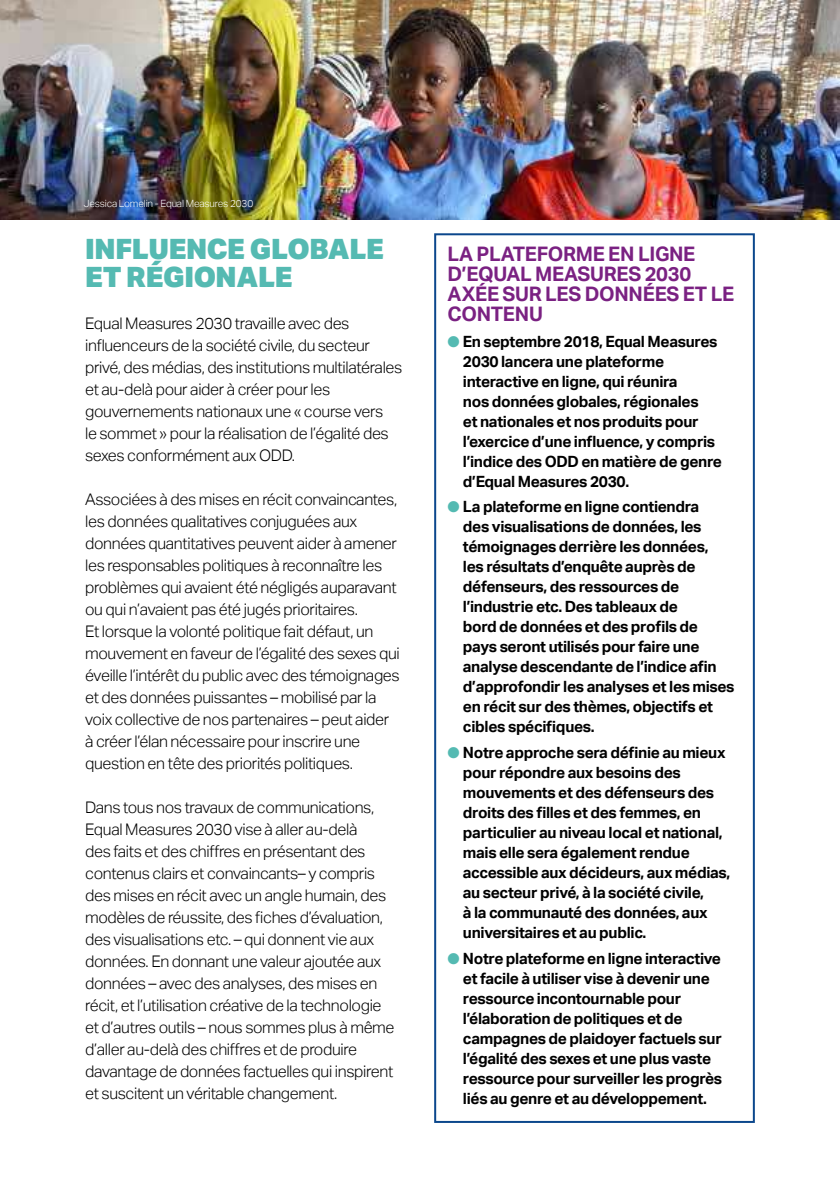
<style>
.page{position:relative;width:840px;height:1191px;background:#fff}
.page>*{position:absolute;margin:0;border:0;box-sizing:border-box;transform-origin:0 0}
.t1{font:900 28px/28px "Aktiv Grotesk";letter-spacing:-.01em;color:#55bab2}
.t2{font:700 20px/20px "Aktiv Grotesk";letter-spacing:-.015em;color:#7a2182}
.t3{font:300 16px/22px "Aktiv Grotesk";letter-spacing:-.02em;color:#000}
.t4{font:700 15.6px/20px "Aktiv Grotesk";letter-spacing:-.02em;color:#000}
.t5{font:300 10px "Aktiv Grotesk";letter-spacing:-.015em;color:#fff}
.s1{color:#54bab2}
</style>
<div class="page">
<div style="left:434px;top:233px;width:320px;height:890px;border:2px solid #0b478c"></div>
<img style="left:0;top:0;width:839px;height:219px">
<p class="t5" style="left:84px;top:198px;width:171px">Jessica Lomelin - Equal Measures 2030</p>
<h1 class="t1" style="left:85px;top:234px;width:300px">INFLUENCE GLOBALE<br>ET RÉGIONALE</h1>
<p class="t3" style="left:85px;top:312px;width:318px">Equal Measures 2030 travaille avec des influenceurs de la société civile, du secteur privé, des médias, des institutions multilatérales et au-delà pour aider à créer pour les gouvernements nationaux une « course vers<br>le sommet » pour la réalisation de l’égalité des sexes conformément aux ODD.</p>
<p class="t3" style="left:85px;top:488px;width:316px">Associées à des mises en récit convaincantes, les données qualitatives conjuguées aux données quantitatives peuvent aider à amener les responsables politiques à reconnaître les problèmes qui avaient été négligés auparavant ou qui n’avaient pas été jugés prioritaires.<br>Et lorsque la volonté politique fait défaut, un mouvement en faveur de l’égalité des sexes qui éveille l’intérêt du public avec des témoignages et des données puissantes – mobilisé par la voix collective de nos partenaires – peut aider à créer l’élan nécessaire pour inscrire une question en tête des priorités politiques.</p>
<p class="t3" style="left:85px;top:796px;width:311px">Dans tous nos travaux de communications, Equal Measures 2030 vise à aller au-delà<br>des faits et des chiffres en présentant des contenus clairs et convaincants– y compris des mises en récit avec un angle humain, des modèles de réussite, des fiches d’évaluation, des visualisations etc. – qui donnent vie aux données. En donnant une valeur ajoutée aux données – avec des analyses, des mises en récit, et l’utilisation créative de la technologie et d’autres outils – nous sommes plus à même d’aller au-delà des chiffres et de produire davantage de données factuelles qui inspirent et suscitent un véritable changement.</p>
<p class="t2" style="left:447px;top:244px;width:288px">LA PLATEFORME EN LIGNE<br>D’EQUAL MEASURES 2030<br>AXÉE SUR LES DONNÉES ET LE<br>CONTENU</p>
<p class="t4" style="left:462px;top:331px;width:260px;text-indent:-15px"><span class="s1">●</span> En septembre 2018, Equal Measures 2030 lancera une plateforme interactive en ligne, qui réunira<br>nos données globales, régionales<br>et nationales et nos produits pour l’exercice d’une influence, y compris l’indice des ODD en matière de genre d’Equal Measures 2030.</p>
<p class="t4" style="left:462px;top:497px;width:273px;text-indent:-15px"><span class="s1">●</span> La plateforme en ligne contiendra<br>des visualisations de données, les témoignages derrière les données,<br>les résultats d’enquête auprès de défenseurs, des ressources de l’industrie etc. Des tableaux de<br>bord de données et des profils de pays seront utilisés pour faire une analyse descendante de l’indice afin d’approfondir les analyses et les mises en récit sur des thèmes, objectifs et cibles spécifiques.</p>
<p class="t4" style="left:462px;top:742px;width:269px;text-indent:-15px"><span class="s1">●</span> Notre approche sera définie au mieux pour répondre aux besoins des mouvements et des défenseurs des droits des filles et des femmes, en particulier au niveau local et national, mais elle sera également rendue accessible aux décideurs, aux médias, au secteur privé, à la société civile,<br>à la communauté des données, aux universitaires et au public.</p>
<p class="t4" style="left:462px;top:948px;width:261px;text-indent:-15px"><span class="s1">●</span> Notre plateforme en ligne interactive et facile à utiliser vise à devenir une ressource incontournable pour l’élaboration de politiques et de campagnes de plaidoyer factuels sur l’égalité des sexes et une plus vaste ressource pour surveiller les progrès liés au genre et au développement.</p>
</div>
